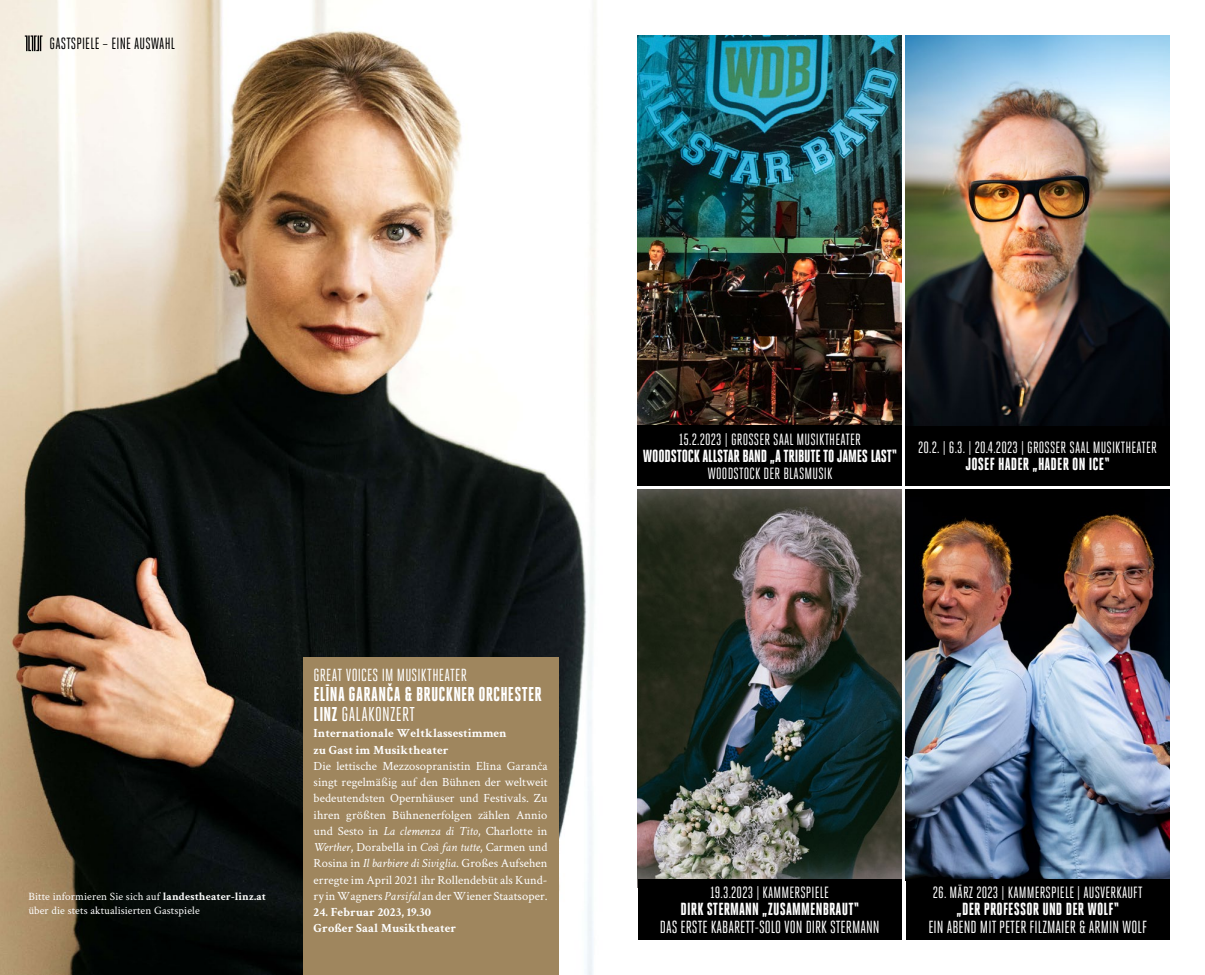
<style>
.page{position:relative;width:1205px;height:975px;background:#fff}
.page>*{position:absolute;margin:0;border:0;box-sizing:border-box;transform-origin:0 0}
.t1{font:800 20px/20px "Heroic Condensed";letter-spacing:.015em;color:#fff}
.FOYER5_GASTSPIEL_BOL{font:17.5px "Heroic Condensed";color:#fff}
.FOYER5_GASTSPIEL_BOL-2{font:800 17.5px "Heroic Condensed";letter-spacing:.01em;color:#fff}
.FOYER5_GASTSPIEL_Tea{font:800 17.5px "Heroic Condensed";letter-spacing:-.01em;color:#fff}
.FOYER5_GASTSPIEL_Tea-2{font:800 17.5px "Heroic Condensed";letter-spacing:.01em;color:#fff}
.FOYER5_GASTSPIEL_Tea-3{font:16.25px "Heroic Condensed";letter-spacing:.01em;color:#fff}
.t2{font:16.25px "Heroic Condensed";letter-spacing:.01em;color:#000}
.FOYER5_FLIESSTEXT{font:12.5px/16.2px "Crimson Text";letter-spacing:.005em;color:#fff;text-align:justify}
.FOYER5_FLIESSTEXT-2{font:700 12.5px "Crimson Text";letter-spacing:.005em;color:#fff}
.FOYER_ZITAT{font:11.25px "Crimson Text";letter-spacing:.01em;color:#fff}
.s1{font-weight:700}
.s2{font-weight:400}
.s3{font-style:italic}
</style>
<div class="page">
<img style="left:638px;top:35px;width:264px;height:390px">
<div style="left:638px;top:425px;width:264px;height:60px;background:#000"></div>
<div style="left:905px;top:425px;width:264px;height:60px;background:#000"></div>
<img style="left:0;top:0;width:596px;height:974px">
<div style="left:303px;top:657px;width:255px;height:317px;background:#9f865e"></div>
<img style="left:638px;top:489px;width:263px;height:390px">
<img style="left:906px;top:489px;width:263px;height:390px">
<img style="left:905px;top:35px;width:264px;height:390px">
<div style="left:906px;top:879px;width:263px;height:60px;background:#000"></div>
<div style="left:638px;top:879px;width:263px;height:60px;background:#000"></div>
<svg style="left:25px;top:35px;width:18px;height:16px"></svg>
<p class="t2" style="left:50px;top:35px;width:127px">GASTSPIELE – EINE AUSWAHL</p>
<p class="FOYER_ZITAT" style="left:28px;top:888px;width:239px">Bitte informieren Sie sich auf <span class="s1">landestheater-linz.at</span></p>
<p class="FOYER_ZITAT" style="left:28px;top:902px;width:173px">über die stets aktualisierten Gastspiele</p>
<p class="FOYER5_GASTSPIEL_BOL" style="left:314px;top:665px;width:155px">GREAT VOICES IM MUSIKTHEATER</p>
<p class="t1" style="left:314px;top:684px;width:229px">ELĪNA GARANČA &amp; BRUCKNER ORCHESTER<br>LINZ <span class="s2">GALAKONZERT</span></p>
<p class="FOYER5_FLIESSTEXT-2" style="left:314px;top:724px;width:195px">Internationale Weltklassestimmen</p>
<p class="FOYER5_FLIESSTEXT-2" style="left:314px;top:740px;width:136px">zu Gast im Musiktheater</p>
<p class="FOYER5_FLIESSTEXT" style="left:314px;top:757px;width:235px">Die lettische Mezzosopranistin Elīna Garanča singt regelmäßig auf den Bühnen der weltweit bedeutendsten Opernhäuser und Festivals. Zu ihren größten Bühnenerfolgen zählen Annio und Sesto in <span class="s3">La clemenza di Tito</span>, Charlotte in <span class="s3">Werther</span>, Dorabella in <span class="s3">Così fan tutte</span>, Carmen und Rosina in <span class="s3">Il barbiere di Siviglia</span>. Großes Aufsehen erregte im April 2021 ihr Rollendebüt als Kund&shy;ry in Wagners <span class="s3">Parsifal</span> an der Wiener Staatsoper.</p>
<p class="FOYER5_FLIESSTEXT-2" style="left:314px;top:902px;width:119px">24. Februar 2023, 19.30</p>
<p class="FOYER5_FLIESSTEXT-2" style="left:314px;top:919px;width:144px">Großer Saal Musiktheater</p>
<p class="FOYER5_GASTSPIEL_Tea-3" style="left:679px;top:430px;width:183px">15.2.2023 | GROSSER SAAL MUSIKTHEATER</p>
<p class="FOYER5_GASTSPIEL_Tea" style="left:643px;top:446px;width:256px">WOODSTOCK ALLSTAR BAND „A TRIBUTE TO JAMES LAST“</p>
<p class="FOYER5_GASTSPIEL_Tea-3" style="left:707px;top:464px;width:127px">WOODSTOCK DER BLASMUSIK</p>
<p class="FOYER5_GASTSPIEL_Tea-3" style="left:918px;top:438px;width:240px">20.2. | 6.3. | 20.4.2023 | GROSSER SAAL MUSIKTHEATER</p>
<p class="FOYER5_GASTSPIEL_Tea-2" style="left:965px;top:454px;width:146px">JOSEF HADER „HADER ON ICE“</p>
<p class="FOYER5_GASTSPIEL_Tea-3" style="left:710px;top:883px;width:120px">19.3.2023 | KAMMERSPIELE</p>
<p class="FOYER5_GASTSPIEL_BOL-2" style="left:680px;top:899px;width:180px">DIRK STERMANN „ZUSAMMENBRAUT“</p>
<p class="FOYER5_GASTSPIEL_BOL" style="left:660px;top:917px;width:221px">DAS ERSTE KABARETT-SOLO VON DIRK STERMANN</p>
<p class="FOYER5_GASTSPIEL_Tea-3" style="left:933px;top:883px;width:211px">26. MÄRZ 2023 | KAMMERSPIELE | AUSVERKAUFT</p>
<p class="FOYER5_GASTSPIEL_BOL-2" style="left:956px;top:899px;width:164px">„DER PROFESSOR UND DER WOLF“</p>
<p class="FOYER5_GASTSPIEL_BOL" style="left:928px;top:917px;width:220px">EIN ABEND MIT PETER FILZMAIER &amp; ARMIN WOLF</p>
</div>
